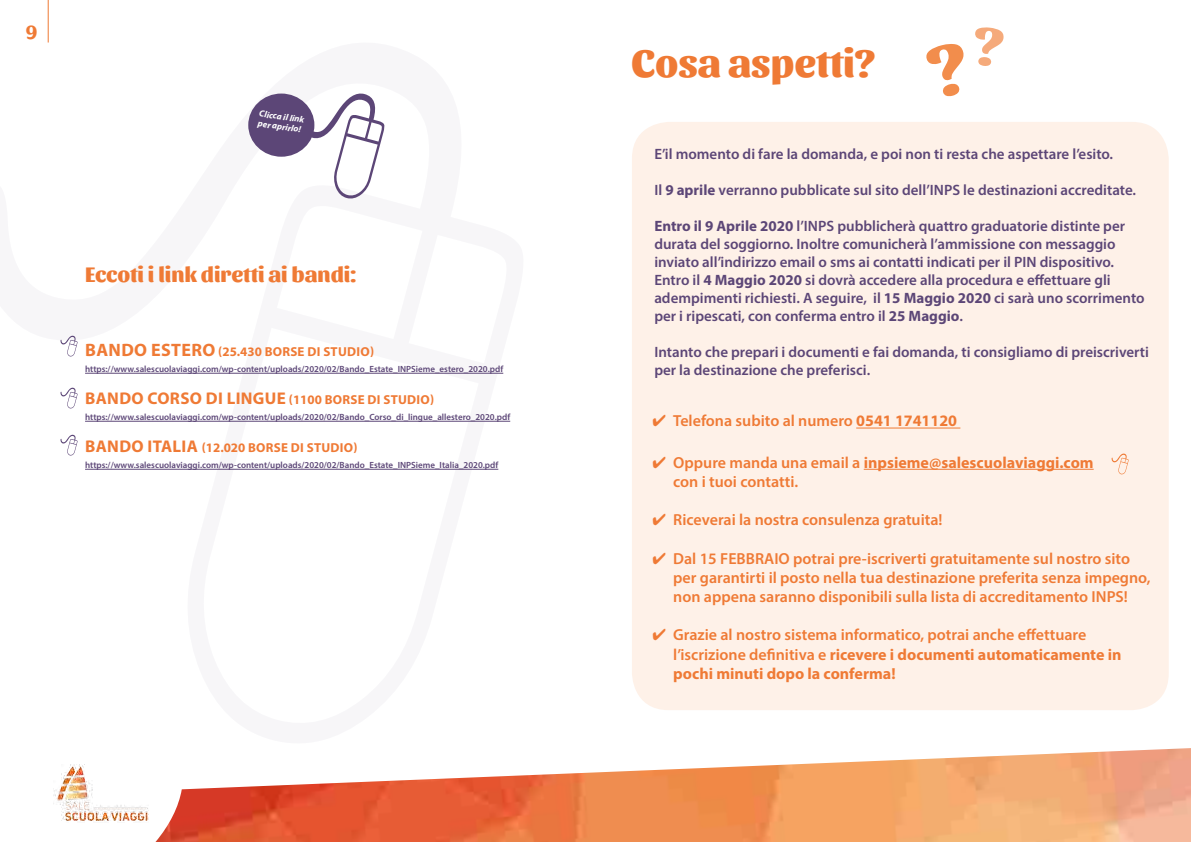
<style>
.page{position:relative;width:1191px;height:842px;background:#fff}
.page>*{position:absolute;margin:0;border:0;box-sizing:border-box;transform-origin:0 0}
.t1{font:800 40px "Sansita";color:#ef7a35}
.t2{font:800 22px "Sansita";color:#ef7a35}
.t3{font:700 20px "Sansita";color:#ef7a35}
.t4{font:600 16px/19.2px "Myriad Pro";color:#ef7a35}
.t5{font:600 15px/18px "Myriad Pro";color:#5c4677}
.t6{font:700 13px "Myriad Pro";letter-spacing:.02em;color:#ef7a35}
.t7{font:600 9px "Myriad Pro";color:#5c4677}
.t8{font:italic 700 9px/10px "Myriad Pro";color:#fff}
.s1{font-size:18px}
.s2{font-size:17px}
.s3{font-weight:700}
</style>
<div class="page">
<hr style="left:85px;top:373px;width:418px;height:1px;background:#5c4677">
<hr style="left:85px;top:421px;width:425px;height:1px;background:#5c4677">
<hr style="left:85px;top:469px;width:413px;height:1px;background:#5c4677">
<svg style="left:301px;top:93px;width:84px;height:106px"></svg>
<div style="left:248px;top:94px;width:66px;height:63px;background:#5c4677;border-radius:50%"></div>
<img style="left:53px;top:764px;width:96px;height:57px">
<div style="left:632px;top:122px;width:536px;height:588px;background:#fef1e8;border-radius:37px"></div>
<hr style="left:856px;top:428px;width:104px;height:1px;background:#ef7a35">
<hr style="left:863px;top:469px;width:230px;height:1px;background:#ef7a35">
<img style="left:155px;top:748px;width:1036px;height:94px">
<svg style="left:926px;top:27px;width:78px;height:70px"></svg>
<hr style="left:48px;top:0;width:1px;height:43px;background:#ef7a35">
<svg style="left:1111px;top:453px;width:17px;height:21px"></svg>
<svg style="left:60px;top:434px;width:18px;height:22px"></svg>
<svg style="left:60px;top:387px;width:18px;height:22px"></svg>
<svg style="left:60px;top:335px;width:18px;height:22px"></svg>
<h3 class="t3" style="left:26px;top:20px;width:13px">9</h3>
<p class="t8" style="left:260px;top:108px;width:47px;rotate:8deg">Clicca il link per aprirlo!</p>
<h2 class="t2" style="left:85px;top:261px;width:272px">Eccoti i link diretti ai bandi:</h2>
<p class="t6" style="left:85px;top:343px;width:290px"><span class="s1">BANDO ESTERO</span> (25.430 BORSE DI STUDIO)</p>
<p class="t7" style="left:85px;top:364px;width:420px">https://www.salescuolaviaggi.com/wp-content/uploads/2020/02/Bando_Estate_INPSieme_estero_2020.pdf</p>
<p class="t6" style="left:85px;top:391px;width:350px"><span class="s2">BANDO CORSO DI LINGUE</span> (1100 BORSE DI STUDIO)</p>
<p class="t7" style="left:85px;top:412px;width:427px">https://www.salescuolaviaggi.com/wp-content/uploads/2020/02/Bando_Corso_di_lingue_allestero_2020.pdf</p>
<p class="t6" style="left:85px;top:439px;width:274px"><span class="s2">BANDO ITALIA</span> (12.020 BORSE DI STUDIO)</p>
<p class="t7" style="left:85px;top:460px;width:415px">https://www.salescuolaviaggi.com/wp-content/uploads/2020/02/Bando_Estate_INPSieme_Italia_2020.pdf</p>
<h1 class="t1" style="left:631px;top:39px;width:245px">Cosa aspetti?</h1>
<p class="t5" style="left:654px;top:144px;width:460px">E’il momento di fare la domanda, e poi non ti resta che aspettare l’esito.</p>
<p class="t5" style="left:654px;top:180px;width:483px">Il <span class="s3">9 aprile</span> verranno pubblicate sul sito dell’INPS le destinazioni accreditate.</p>
<p class="t5" style="left:654px;top:216px;width:492px"><span class="s3">Entro il 9 Aprile 2020</span> l’INPS pubblicherà quattro graduatorie distinte per durata del soggiorno. Inoltre comunicherà l’ammissione con messaggio inviato all’indirizzo email o sms ai contatti indicati per il PIN dispositivo.<br>Entro il <span class="s3">4 Maggio 2020</span> si dovrà accedere alla procedura e effettuare gli adempimenti richiesti. A seguire, il <span class="s3">15 Maggio 2020</span> ci sarà uno scorrimento per i ripescati, con conferma entro il <span class="s3">25 Maggio</span>.</p>
<p class="t5" style="left:654px;top:342px;width:496px">Intanto che prepari i documenti e fai domanda, ti consigliamo di preiscriverti per la destinazione che preferisci.</p>
<p class="t4" style="left:652px;top:411px;width:306px">✔ Telefona subito al numero <span class="s3">0541 1741120</span></p>
<p class="t4" style="left:673px;top:452px;width:422px;text-indent:-21px">✔ Oppure manda una email a <span class="s3">inpsieme@salescuolaviaggi.com </span>con i tuoi contatti.</p>
<p class="t4" style="left:652px;top:510px;width:291px">✔ Riceverai la nostra consulenza gratuita!</p>
<p class="t4" style="left:673px;top:548px;width:479px;text-indent:-21px">✔ Dal 15 FEBBRAIO potrai pre-iscriverti gratuitamente sul nostro sito per garantirti il posto nella tua destinazione preferita senza impegno, non appena saranno disponibili sulla lista di accreditamento INPS!</p>
<p class="t4" style="left:673px;top:625px;width:450px;text-indent:-21px">✔ Grazie al nostro sistema informatico, potrai anche effettuare l’iscrizione definitiva e <span class="s3">ricevere i documenti automaticamente in pochi minuti dopo la conferma!</span></p>
</div>
